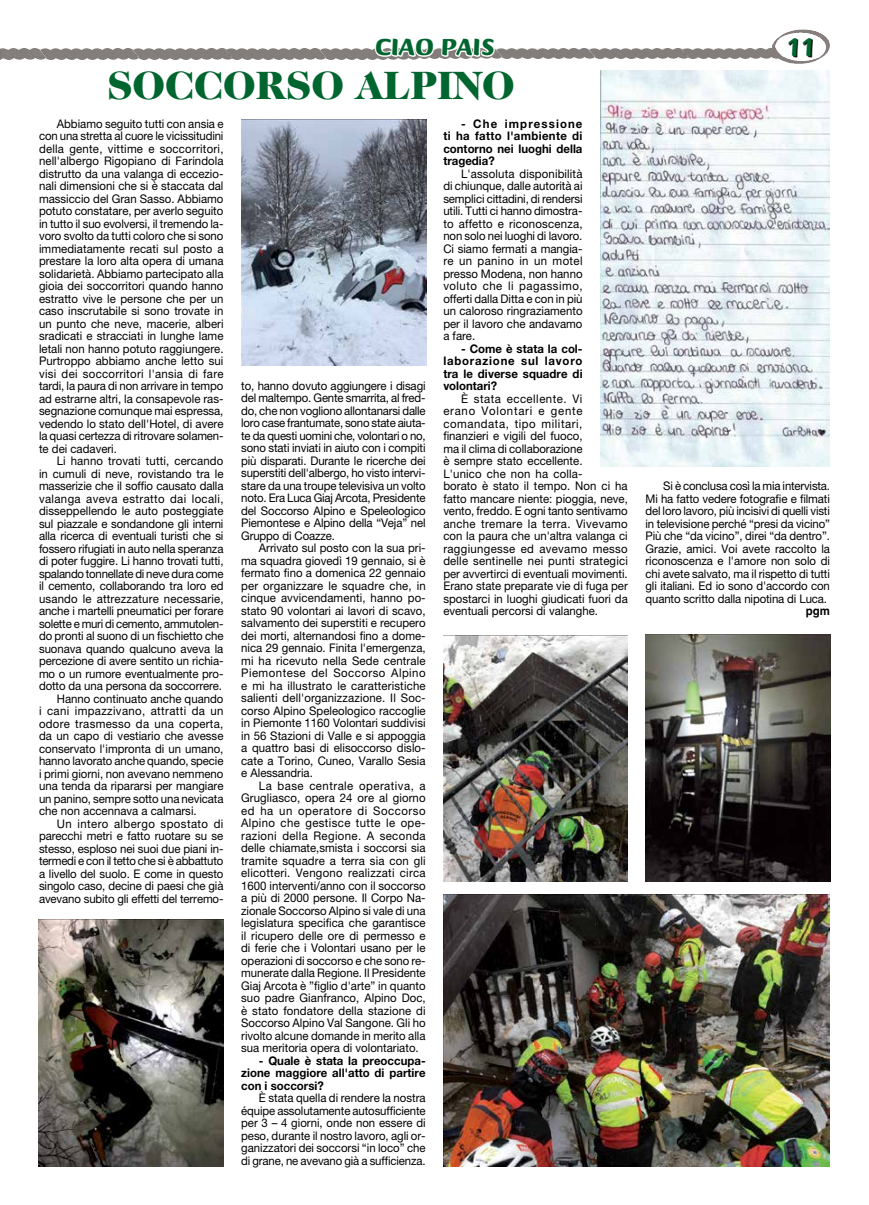
<style>
.page{position:relative;width:869px;height:1205px;background:#fff}
.page>*{position:absolute;margin:0;border:0;box-sizing:border-box;transform-origin:0 0}
.t1{font:900 40px "Caslon 224 Std";color:#00652e}
.t2{font:700 27.5px "Briem Script Std";color:#00652e}
.t3{font:900 25px "Briem Script Std";color:#00652e}
.t4{font:11.88px/12.5px "Helvetica Neue LT Std";color:#000;text-align:justify;scale:.96 1}
.t5{font:700 11.88px/12.5px "Helvetica Neue LT Std";letter-spacing:.005em;color:#000;text-align:justify;scale:.96 1}
.t6{font:11.88px "Helvetica Neue LT Std";letter-spacing:-.02em;color:#000;scale:.96 1}
.t7{font:11.88px "Helvetica Neue LT Std";letter-spacing:.03em;color:#000;scale:.96 1}
.t8{font:11.88px "Helvetica Neue LT Std";letter-spacing:-.025em;color:#000;scale:.96 1}
.t9{font:11.88px "Helvetica Neue LT Std";letter-spacing:.025em;color:#000;scale:.96 1}
.t10{font:11.88px "Helvetica Neue LT Std";letter-spacing:.035em;color:#000;scale:.96 1}
.t11{font:700 11.88px "Helvetica LT Std";color:#000;scale:.96 1}
</style>
<div class="page">
<img style="left:46px;top:49px;width:86px;height:10px">
<img style="left:132px;top:49px;width:94px;height:10px">
<img style="left:226px;top:49px;width:93px;height:10px">
<img style="left:319px;top:49px;width:54px;height:10px">
<img style="left:496px;top:49px;width:92px;height:10px">
<img style="left:588px;top:49px;width:93px;height:10px">
<img style="left:681px;top:49px;width:90px;height:10px">
<img style="left:1px;top:49px;width:45px;height:10px">
<svg style="left:771px;top:30px;width:58px;height:34px"></svg>
<img style="left:645px;top:635px;width:185px;height:247px">
<img style="left:443px;top:635px;width:184px;height:246px">
<img style="left:443px;top:894px;width:386px;height:272px">
<img style="left:38px;top:919px;width:185px;height:247px">
<img style="left:241px;top:119px;width:185px;height:247px">
<img style="left:600px;top:71px;width:229px;height:395px">
<svg style="left:373px;top:48px;width:123px;height:11px"></svg>
<h3 class="t3" style="left:375px;top:33px;width:121px">CIAO PAIS</h3>
<h1 class="t1" style="left:107px;top:62px;width:409px">SOCCORSO ALPINO</h1>
<p class="t4" style="left:39px;top:117px;width:194px;text-indent:18px">Abbiamo seguito tutti con ansia e con una stretta al cuore le vicissitudini della gente, vittime e soccorritori, nell'albergo Rigopiano di Farindola distrutto da una valanga di eccezio&shy;nali dimensioni che si è staccata dal massiccio del Gran Sasso. Abbiamo potuto constatare, per averlo seguito in tutto il suo evolversi, il tremendo la&shy;voro svolto da tutti coloro che si sono immediatamente recati sul posto a prestare la loro alta opera di umana solidarietà. Abbiamo partecipato alla gioia dei soccorritori quando hanno estratto vive le persone che per un caso inscrutabile si sono trovate in un punto che neve, macerie, alberi sradicati e stracciati in lunghe lame letali non hanno potuto raggiungere.<br>Purtroppo abbiamo anche letto sui visi dei soccorritori l'ansia di fare tardi, la paura di non arrivare in tempo ad estrarne altri, la consapevole ras&shy;segnazione comunque mai espressa, vedendo lo stato dell'Hotel, di avere la quasi certezza di ritrovare solamen&shy;te dei cadaveri.</p>
<p class="t4" style="left:57px;top:454px;width:175px">Li hanno trovati tutti, cercando</p>
<p class="t4" style="left:39px;top:467px;width:193px">in cumuli di neve, rovistando tra le</p>
<p class="t4" style="left:39px;top:479px;width:193px">masserizie che il soffio causato dalla</p>
<p class="t7" style="left:39px;top:491px;width:193px">valanga aveva estratto dai locali,</p>
<p class="t4" style="left:39px;top:504px;width:193px">disseppellendo le auto posteggiate</p>
<p class="t4" style="left:39px;top:517px;width:193px">sul piazzale e sondandone gli interni</p>
<p class="t4" style="left:39px;top:529px;width:193px">alla ricerca di eventuali turisti che si</p>
<p class="t4" style="left:39px;top:542px;width:193px">fossero rifugiati in auto nella speranza</p>
<p class="t4" style="left:39px;top:554px;width:193px">di poter fuggire. Li hanno trovati tutti,</p>
<p class="t8" style="left:39px;top:566px;width:193px">spalando tonnellate di neve dura come</p>
<p class="t4" style="left:39px;top:579px;width:193px">il cemento, collaborando tra loro ed</p>
<p class="t4" style="left:39px;top:592px;width:194px">usando le attrezzature necessarie,</p>
<p class="t4" style="left:39px;top:604px;width:193px">anche i martelli pneumatici per forare</p>
<p class="t6" style="left:39px;top:616px;width:193px">solette e muri di cemento, ammutolen-</p>
<p class="t4" style="left:39px;top:629px;width:193px">do pronti al suono di un fischietto che</p>
<p class="t4" style="left:39px;top:642px;width:193px">suonava quando qualcuno aveva la</p>
<p class="t4" style="left:39px;top:654px;width:193px">percezione di avere sentito un richia-</p>
<p class="t4" style="left:39px;top:667px;width:193px">mo o un rumore eventualmente pro-</p>
<p class="t4" style="left:39px;top:679px;width:192px">dotto da una persona da soccorrere.</p>
<p class="t4" style="left:57px;top:692px;width:175px">Hanno continuato anche quando</p>
<p class="t7" style="left:39px;top:704px;width:194px">i cani impazzivano, attratti da un</p>
<p class="t9" style="left:39px;top:716px;width:193px">odore trasmesso da una coperta,</p>
<p class="t4" style="left:39px;top:729px;width:193px">da un capo di vestiario che avesse</p>
<p class="t4" style="left:39px;top:742px;width:193px">conservato l'impronta di un umano,</p>
<p class="t4" style="left:39px;top:754px;width:193px">hanno lavorato anche quando, specie</p>
<p class="t4" style="left:39px;top:767px;width:193px">i primi giorni, non avevano nemmeno</p>
<p class="t4" style="left:39px;top:779px;width:193px">una tenda da ripararsi per mangiare</p>
<p class="t4" style="left:39px;top:792px;width:194px">un panino, sempre sotto una nevicata</p>
<p class="t4" style="left:39px;top:804px;width:166px">che non accennava a calmarsi.</p>
<p class="t10" style="left:57px;top:816px;width:175px">Un intero albergo spostato di</p>
<p class="t4" style="left:39px;top:829px;width:193px">parecchi metri e fatto ruotare su se</p>
<p class="t4" style="left:39px;top:842px;width:193px">stesso, esploso nei suoi due piani in-</p>
<p class="t6" style="left:39px;top:854px;width:193px">termedi e con il tetto che si è abbattuto</p>
<p class="t4" style="left:39px;top:867px;width:193px">a livello del suolo. E come in questo</p>
<p class="t4" style="left:39px;top:879px;width:193px">singolo caso, decine di paesi che già</p>
<p class="t4" style="left:39px;top:892px;width:193px">avevano subito gli effetti del terremo-</p>
<p class="t5" style="left:443px;top:117px;width:146px;text-indent:18px">- Che impressione ti ha fatto l'ambiente di contorno nei luoghi della tragedia?</p>
<p class="t4" style="left:443px;top:167px;width:146px;text-indent:18px">L'assoluta disponibilità di chiunque, dalle autorità ai semplici cittadini, di rendersi utili. Tutti ci hanno dimostra&shy;to affetto e riconoscenza, non solo nei luoghi di lavoro.<br>Ci siamo fermati a mangia&shy;re un panino in un motel presso Modena, non hanno voluto che li pagassimo, offerti dalla Ditta e con in più un caloroso ringraziamento per il lavoro che andavamo a fare.</p>
<p class="t5" style="left:443px;top:342px;width:146px;text-indent:18px">- Come è stata la col&shy;laborazione sul lavoro tra le diverse squadre di volontari?</p>
<p class="t4" style="left:443px;top:392px;width:194px;text-align:left;text-indent:18px">È stata eccellente. Vi<br>erano Volontari e gente comandata, tipo militari, finanzieri e vigili del fuoco,<br>ma il clima di collaborazione<br>è sempre stato eccellente.<br>L'unico che non ha colla-<br>borato è stato il tempo. Non ci ha fatto mancare niente: pioggia, neve, vento, freddo. E ogni tanto sentivamo anche tremare la terra. Vivevamo con la paura che un'altra valanga ci raggiungesse ed avevamo messo delle sentinelle nei punti strategici per avvertirci di eventuali movimenti.<br>Erano state preparate vie di fuga per spostarci in luoghi giudicati fuori da eventuali percorsi di valanghe.</p>
<p class="t4" style="left:241px;top:379px;width:194px">to, hanno dovuto aggiungere i disagi del maltempo. Gente smarrita, al fred&shy;do, che non vogliono allontanarsi dalle loro case frantumate, sono state aiuta&shy;te da questi uomini che, volontari o no, sono stati inviati in aiuto con i compiti più disparati. Durante le ricerche dei superstiti dell'albergo, ho visto intervi&shy;stare da una troupe televisiva un volto noto. Era Luca Giaj Arcota, Presidente del Soccorso Alpino e Speleologico Piemontese e Alpino della “Veja” nel Gruppo di Coazze.</p>
<p class="t4" style="left:241px;top:542px;width:193px;text-indent:18px">Arrivato sul posto con la sua pri&shy;ma squadra giovedì 19 gennaio, si è fermato fino a domenica 22 gennaio per organizzare le squadre che, in cinque avvicendamenti, hanno po&shy;stato 90 volontari ai lavori di scavo, salvamento dei superstiti e recupero dei morti, alternandosi fino a dome&shy;nica 29 gennaio. Finita l'emergenza, mi ha ricevuto nella Sede centrale Piemontese del Soccorso Alpino e mi ha illustrato le caratteristiche salienti dell'organizzazione. Il Soc&shy;corso Alpino Speleologico raccoglie in Piemonte 1160 Volontari suddivisi in 56 Stazioni di Valle e si appoggia a quattro basi di elisoccorso dislo&shy;cate a Torino, Cuneo, Varallo Sesia e Alessandria.</p>
<p class="t4" style="left:241px;top:779px;width:194px;text-indent:18px">La base centrale operativa, a Grugliasco, opera 24 ore al giorno ed ha un operatore di Soccorso Alpino che gestisce tutte le ope&shy;razioni della Regione. A seconda delle chiamate,smista i soccorsi sia tramite squadre a terra sia con gli elicotteri. Vengono realizzati circa 1600 interventi/anno con il soccorso a più di 2000 persone. Il Corpo Na&shy;zionale Soccorso Alpino si vale di una legislatura specifica che garantisce il ricupero delle ore di permesso e di ferie che i Volontari usano per le operazioni di soccorso e che sono re&shy;munerate dalla Regione. Il Presidente Giaj Arcota è ”figlio d'arte” in quanto suo padre Gianfranco, Alpino Doc, è stato fondatore della stazione di Soccorso Alpino Val Sangone. Gli ho rivolto alcune domande in merito alla sua meritoria opera di volontariato.</p>
<p class="t5" style="left:241px;top:1054px;width:193px;text-indent:18px">- Quale è stata la preoccupa&shy;zione maggiore all'atto di partire con i soccorsi?</p>
<p class="t4" style="left:241px;top:1091px;width:194px;text-indent:18px">È stata quella di rendere la nostra équipe assolutamente autosufficiente per 3 – 4 giorni, onde non essere di peso, durante il nostro lavoro, agli or&shy;ganizzatori dei soccorsi “in loco” che di grane, ne avevano già a sufficienza.</p>
<h2 class="t2" style="left:785px;top:32px;width:31px">11</h2>
<p class="t4" style="left:645px;top:480px;width:194px;text-indent:18px">Si è conclusa così la mia intervista.<br>Mi ha fatto vedere fotografie e filmati del loro lavoro, più incisivi di quelli visti in televisione perché “presi da vicino” Più che “da vicino”, direi “da dentro”.<br>Grazie, amici. Voi avete raccolto la riconoscenza e l'amore non solo di chi avete salvato, ma il rispetto di tutti gli italiani. Ed io sono d'accordo con quanto scritto dalla nipotina di Luca.</p>
<p class="t11" style="left:805px;top:604px;width:27px">pgm</p>
</div>
